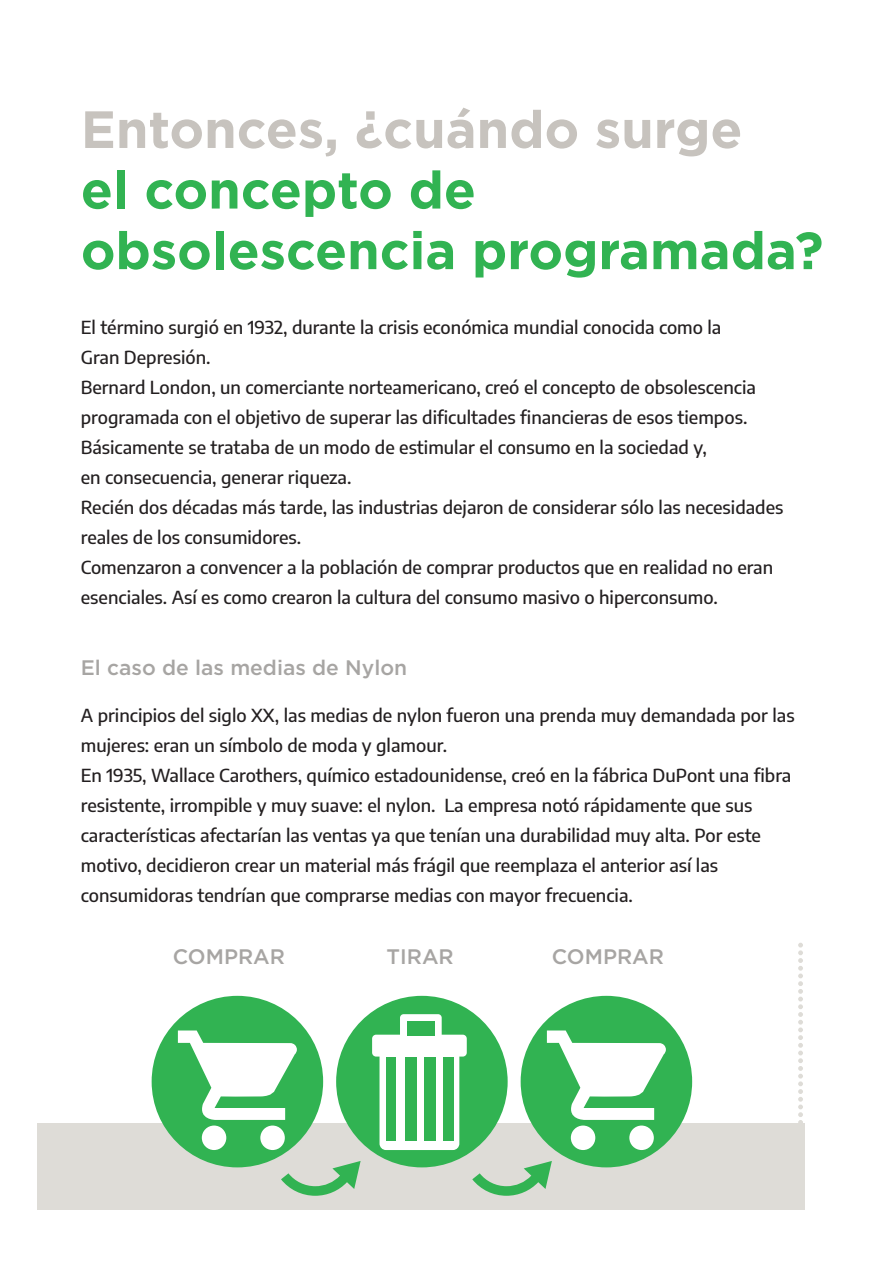
<style>
.page{position:relative;width:893px;height:1268px;background:#fff}
.page>*{position:absolute;margin:0;border:0;box-sizing:border-box;transform-origin:0 0}
.t1{font:700 52.35px/60.6px "Gotham";color:#31b352}
.t2{font:700 52.35px "Gotham";color:#c7c3be}
.t3{font:500 21px "Gotham";color:#a7a5a3}
.t4{font:500 18px/30px "Encode Sans";color:#231f20}
</style>
<div class="page">
<div style="left:37px;top:1123px;width:767px;height:86px;background:#dedcd7"></div>
<svg style="left:798px;top:942px;width:5px;height:181px"></svg>
<div style="left:152px;top:995px;width:171px;height:172px;background:#31b352;border-radius:50%"></div>
<div style="left:336px;top:995px;width:172px;height:172px;background:#31b352;border-radius:50%"></div>
<div style="left:202px;top:1125px;width:24px;height:25px;background:#fff;border-radius:50%"></div>
<div style="left:260px;top:1125px;width:25px;height:25px;background:#fff;border-radius:50%"></div>
<svg style="left:178px;top:1030px;width:119px;height:90px"></svg>
<div style="left:521px;top:995px;width:171px;height:172px;background:#31b352;border-radius:50%"></div>
<div style="left:571px;top:1125px;width:24px;height:25px;background:#fff;border-radius:50%"></div>
<div style="left:629px;top:1125px;width:25px;height:25px;background:#fff;border-radius:50%"></div>
<svg style="left:547px;top:1030px;width:119px;height:90px"></svg>
<svg style="left:372px;top:1014px;width:95px;height:136px"></svg>
<div style="left:407px;top:1021px;width:28px;height:14px;background:#31b352"></div>
<div style="left:387px;top:1057px;width:9px;height:84px;background:#31b352"></div>
<div style="left:405px;top:1057px;width:11px;height:84px;background:#31b352"></div>
<div style="left:424px;top:1057px;width:12px;height:84px;background:#31b352"></div>
<div style="left:444px;top:1057px;width:10px;height:84px;background:#31b352"></div>
<svg style="left:281px;top:1161px;width:80px;height:34px"></svg>
<svg style="left:472px;top:1161px;width:80px;height:34px"></svg>
<h1 class="t2" style="left:81px;top:99px;width:663px">Entonces, ¿cuándo surge</h1>
<h1 class="t1" style="left:81px;top:158px;width:744px">el concepto de obsolescencia programada?</h1>
<p class="t4" style="left:81px;top:311px;width:704px">El término surgió en 1932, durante la crisis económica mundial conocida como la<br>Gran Depresión.<br>Bernard London, un comerciante norteamericano, creó el concepto de obsolescencia programada con el objetivo de superar las dificultades financieras de esos tiempos.<br>Básicamente se trataba de un modo de estimular el consumo en la sociedad y,<br>en consecuencia, generar riqueza.<br>Recién dos décadas más tarde, las industrias dejaron de considerar sólo las necesidades reales de los consumidores.<br>Comenzaron a convencer a la población de comprar productos que en realidad no eran esenciales. Así es como crearon la cultura del consumo masivo o hiperconsumo.</p>
<p class="t3" style="left:81px;top:655px;width:328px">El caso de las medias de Nylon</p>
<p class="t4" style="left:81px;top:699px;width:715px">A principios del siglo XX, las medias de nylon fueron una prenda muy demandada por las mujeres: eran un símbolo de moda y glamour.<br>En 1935, Wallace Carothers, químico estadounidense, creó en la fábrica DuPont una fibra resistente, irrompible y muy suave: el nylon. La empresa notó rápidamente que sus características afectarían las ventas ya que tenían una durabilidad muy alta. Por este motivo, decidieron crear un material más frágil que reemplaza el anterior así las consumidoras tendrían que comprarse medias con mayor frecuencia.</p>
<p class="t3" style="left:173px;top:945px;width:114px">COMPRAR</p>
<p class="t3" style="left:387px;top:945px;width:69px">TIRAR</p>
<p class="t3" style="left:552px;top:945px;width:114px">COMPRAR</p>
</div>
